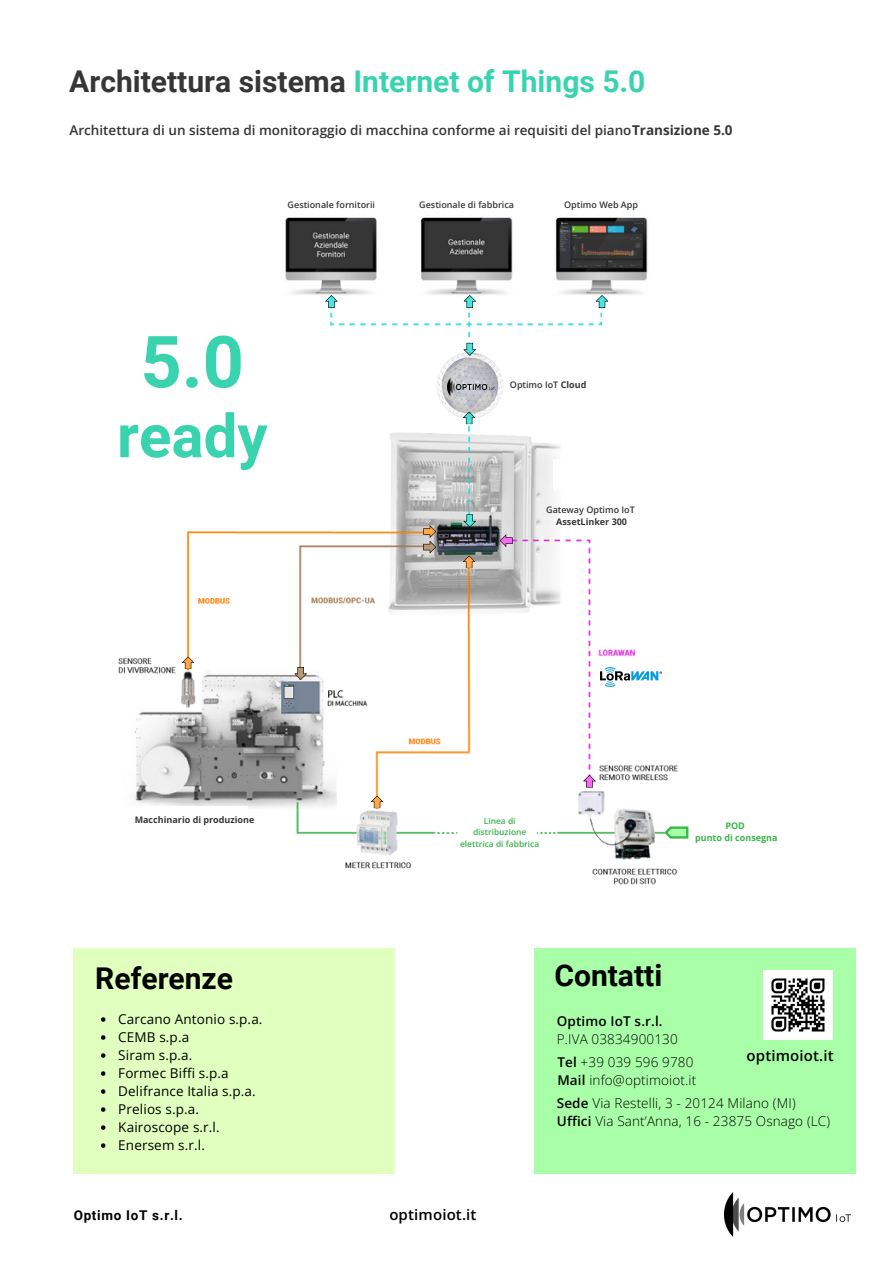
<style>
.page{position:relative;width:894px;height:1264px;background:#fff}
.page>*{position:absolute;margin:0;border:0;box-sizing:border-box;transform-origin:0 0}
.t1{font:700 72px "Roboto";color:#39d4af}
.t2{font:700 60px "Roboto";color:#39d4af}
.t3{font:700 30px "Roboto";color:#363636}
.t4{font:700 30px "Roboto";color:#000}
.t5{font:600 15px "Open Sans";letter-spacing:.01em;color:#000}
.t6{font:300 13.5px/18px "Open Sans";letter-spacing:.01em;color:#000}
.t7{font:13.5px "Open Sans";letter-spacing:.01em;color:#000}
.t8{font:600 13.5px "Open Sans";color:#363636}
.t9{font:700 13.5px "Roboto";letter-spacing:.05em;color:#000}
.t10{font:600 9px "Open Sans";color:#363636}
.t11{font:700 9px "Open Sans";color:#363636}
.t12{font:700 9px "Open Sans";color:#39b54a}
.t13{font:600 8.4px/11.2px "Open Sans";color:#39b54a;text-align:center}
.s1{color:#39d4af}
.s2{font-weight:700}
.s3{font-weight:600}
</style>
<div class="page">
<img style="left:118px;top:217px;width:568px;height:668px">
<div style="left:534px;top:948px;width:321px;height:226px;background:#a9ffa7"></div>
<div style="left:514px;top:233px;width:38px;height:30px;background:#fff"></div>
<div style="left:380px;top:233px;width:37px;height:30px;background:#fff"></div>
<div style="left:552px;top:459px;width:112px;height:30px;background:#fff"></div>
<svg style="left:595px;top:295px;width:13px;height:13px"></svg>
<svg style="left:463px;top:295px;width:13px;height:13px"></svg>
<svg style="left:325px;top:295px;width:13px;height:13px"></svg>
<svg style="left:463px;top:514px;width:13px;height:13px"></svg>
<div style="left:429px;top:349px;width:93px;height:62px;background:#fff"></div>
<svg style="left:463px;top:343px;width:13px;height:6px"></svg>
<img style="left:429px;top:349px;width:79px;height:75px">
<img style="left:447px;top:379px;width:47px;height:16px">
<svg style="left:370px;top:795px;width:13px;height:13px"></svg>
<svg style="left:462px;top:555px;width:13px;height:13px"></svg>
<svg style="left:181px;top:656px;width:13px;height:13px"></svg>
<svg style="left:423px;top:525px;width:13px;height:28px"></svg>
<svg style="left:294px;top:667px;width:13px;height:13px"></svg>
<svg style="left:583px;top:775px;width:12px;height:12px"></svg>
<svg style="left:499px;top:534px;width:13px;height:13px"></svg>
<img style="left:600px;top:667px;width:61px;height:19px">
<svg style="left:664px;top:826px;width:24px;height:12px"></svg>
<div style="left:74px;top:948px;width:321px;height:226px;background:#e1ffbf"></div>
<div style="left:129px;top:805px;width:118px;height:31px;background:#fff"></div>
<img style="left:763px;top:970px;width:68px;height:69px">
<svg style="left:101px;top:1017px;width:4px;height:4px"></svg>
<svg style="left:101px;top:1035px;width:4px;height:4px"></svg>
<svg style="left:101px;top:1053px;width:4px;height:4px"></svg>
<svg style="left:101px;top:1071px;width:4px;height:4px"></svg>
<svg style="left:101px;top:1089px;width:4px;height:4px"></svg>
<svg style="left:101px;top:1107px;width:4px;height:4px"></svg>
<svg style="left:101px;top:1125px;width:4px;height:4px"></svg>
<svg style="left:101px;top:1143px;width:4px;height:4px"></svg>
<img style="left:724px;top:1192px;width:126px;height:44px">
<p class="t3" style="left:69px;top:64px;width:577px">Architettura sistema <span class="s1">Internet of Things 5.0</span></p>
<p class="t8" style="left:69px;top:120px;width:664px">Architettura di un sistema di monitoraggio di macchina conforme ai requisiti del piano<span class="s2">Transizione 5.0</span></p>
<p class="t10" style="left:287px;top:199px;width:89px">Gestionale fornitorii</p>
<p class="t10" style="left:419px;top:199px;width:96px">Gestionale di fabbrica</p>
<p class="t10" style="left:564px;top:199px;width:75px">Optimo Web App</p>
<p class="t1" style="left:140px;top:320px;width:105px">5.0</p>
<p class="t2" style="left:117px;top:401px;width:152px">ready</p>
<p class="t10" style="left:509px;top:378px;width:78px">Optimo IoT <span class="s2">Cloud</span></p>
<p class="t10" style="left:546px;top:503px;width:90px">Gateway Optimo IoT</p>
<p class="t11" style="left:556px;top:515px;width:72px">AssetLinker 300</p>
<h2 class="t11" style="left:135px;top:813px;width:121px">Macchinario di produzione</h2>
<p class="t13" style="left:460px;top:815px;width:81px">Linea di distribuzione elettrica di fabbrica</p>
<h1 class="t12" style="left:725px;top:819px;width:21px">POD</h1>
<p class="t12" style="left:695px;top:831px;width:84px">punto di consegna</p>
<p class="t4" style="left:95px;top:960px;width:139px">Referenze</p>
<p class="t4" style="left:554px;top:958px;width:109px">Contatti</p>
<p class="t7" style="left:118px;top:1009px;width:146px">Carcano Antonio s.p.a.</p>
<p class="t7" style="left:118px;top:1027px;width:72px">CEMB s.p.a</p>
<p class="t7" style="left:118px;top:1045px;width:76px">Siram s.p.a.</p>
<p class="t7" style="left:118px;top:1063px;width:112px">Formec Biffi s.p.a</p>
<h3 class="t7" style="left:118px;top:1081px;width:139px">Delifrance Italia s.p.a.</h3>
<h3 class="t7" style="left:118px;top:1099px;width:82px">Prelios s.p.a.</h3>
<h2 class="t7" style="left:118px;top:1117px;width:103px">Kairoscope s.r.l.</h2>
<h4 class="t7" style="left:118px;top:1135px;width:88px">Enersem s.r.l.</h4>
<p class="t6" style="left:556px;top:1011px;width:122px"><span class="s3">Optimo IoT s.r.l.<br></span>P.IVA 03834900130</p>
<p class="t6" style="left:557px;top:1052px;width:140px"><span class="s3">Tel</span> +39 039 596 9780<br><span class="s3">Mail</span> info@optimoiot.it</p>
<p class="t5" style="left:746px;top:1044px;width:89px">optimoiot.it</p>
<p class="t6" style="left:556px;top:1094px;width:275px"><span class="s3">Sede</span> Via Restelli, 3 - 20124 Milano (MI)<br><span class="s3">Uffici</span> Via Sant’Anna, 16 - 23875 Osnago (LC)</p>
<h4 class="t9" style="left:74px;top:1206px;width:111px">Optimo IoT s.r.l.</h4>
<h4 class="t5" style="left:389px;top:1203px;width:89px">optimoiot.it</h4>
</div>
